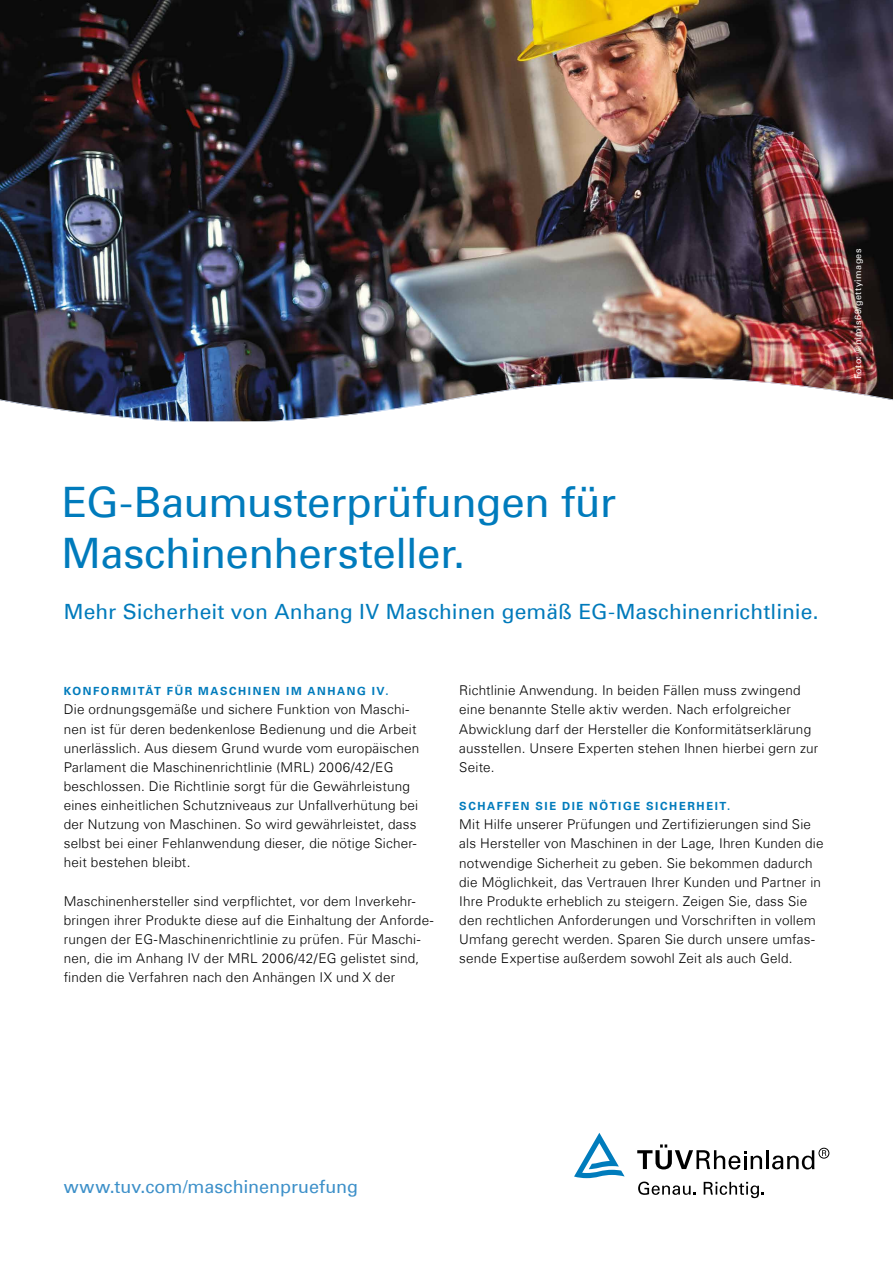
<style>
.page{position:relative;width:893px;height:1263px;background:#fff}
.page>*{position:absolute;margin:0;border:0;box-sizing:border-box;transform-origin:0 0}
.t1{font:42px/51px "Univers Com 55 Roman";letter-spacing:-.01em;color:#007bbc}
.t2{font:21px "Univers Com 55 Roman";letter-spacing:.005em;color:#007bbc}
.t3{font:18px "Univers Com 55 Roman";color:#3d90c9}
.t4{font:300 13.5px/19.2px "Univers Com 45";letter-spacing:.015em;color:#000}
.t5{font:700 11.25px "Univers Com 65";letter-spacing:.145em;color:#007bbc}
.t6{font:9px "Univers Com 55 Roman";letter-spacing:.05em;color:#fff}
.s1{color:#007abb}
</style>
<div class="page">
<svg style="left:638px;top:1181px;width:58px;height:14px"></svg>
<svg style="left:704px;top:1182px;width:60px;height:16px"></svg>
<svg style="left:637px;top:1144px;width:125px;height:25px"></svg>
<hr style="left:766px;top:1150px;width:3px;height:19px;background:#000">
<svg style="left:772px;top:1150px;width:42px;height:19px"></svg>
<div style="left:819px;top:1148px;width:10px;height:10px;border:1px solid #000;border-radius:50%"></div>
<svg style="left:822px;top:1150px;width:4px;height:6px"></svg>
<svg style="left:574px;top:1133px;width:51px;height:45px"></svg>
<img style="left:0;top:0;width:893px;height:421px">
<p class="t6" style="left:852px;top:379px;width:132px;rotate:-90deg">Foto: ©nimis69/gettyimages</p>
<h1 class="t1" style="left:62px;top:476px;width:556px">EG-Baumusterprüfungen für<br>Maschinenhersteller.</h1>
<h2 class="t2" style="left:64px;top:599px;width:756px">Mehr Sicherheit von Anhang IV Maschinen <span class="s1">gemäß EG-Maschinenrichtlinie</span>.</h2>
<p class="t5" style="left:64px;top:685px;width:326px">KONFORMITÄT FÜR MASCHINEN IM ANHANG IV.</p>
<p class="t4" style="left:64px;top:700px;width:357px">Die ordnungsgemäße und sichere Funktion von Maschi&shy;nen ist für deren bedenkenlose Bedienung und die Arbeit unerlässlich. Aus diesem Grund wurde vom europäischen Parlament die Maschinenrichtlinie (MRL) 2006/42/EG beschlossen. Die Richtlinie sorgt für die Gewährleistung eines einheitlichen Schutzniveaus zur Unfallverhütung bei der Nutzung von Maschinen. So wird gewährleistet, dass selbst bei einer Fehlanwendung dieser, die nötige Sicher&shy;heit bestehen bleibt.</p>
<p class="t4" style="left:64px;top:891px;width:371px">Maschinenhersteller sind verpflichtet, vor dem Inverkehr&shy;bringen ihrer Produkte diese auf die Einhaltung der Anforde&shy;rungen der EG-Maschinenrichtlinie zu prüfen. Für Maschi&shy;nen, die im Anhang IV der MRL 2006/42/EG gelistet sind, finden die Verfahren nach den Anhängen IX und X der</p>
<p class="t4" style="left:459px;top:681px;width:361px">Richtlinie Anwendung. In beiden Fällen muss zwingend eine benannte Stelle aktiv werden. Nach erfolgreicher Abwicklung darf der Hersteller die Konformitätserklärung ausstellen. Unsere Experten stehen Ihnen hierbei gern zur Seite.</p>
<p class="t5" style="left:459px;top:799px;width:273px">SCHAFFEN SIE DIE NÖTIGE SICHERHEIT.</p>
<p class="t4" style="left:459px;top:815px;width:366px">Mit Hilfe unserer Prüfungen und Zertifizierungen sind Sie als Hersteller von Maschinen in der Lage, Ihren Kunden die notwendige Sicherheit zu geben. Sie bekommen dadurch die Möglichkeit, das Vertrauen Ihrer Kunden und Partner in Ihre Produkte erheblich zu steigern. Zeigen Sie, dass Sie den rechtlichen Anforderungen und Vorschriften in vollem Umfang gerecht werden. Sparen Sie durch unsere umfas&shy;sende Expertise außerdem sowohl Zeit als auch Geld.</p>
<h3 class="t3" style="left:64px;top:1175px;width:296px">www.tuv.com/maschinenpruefung</h3>
</div>
